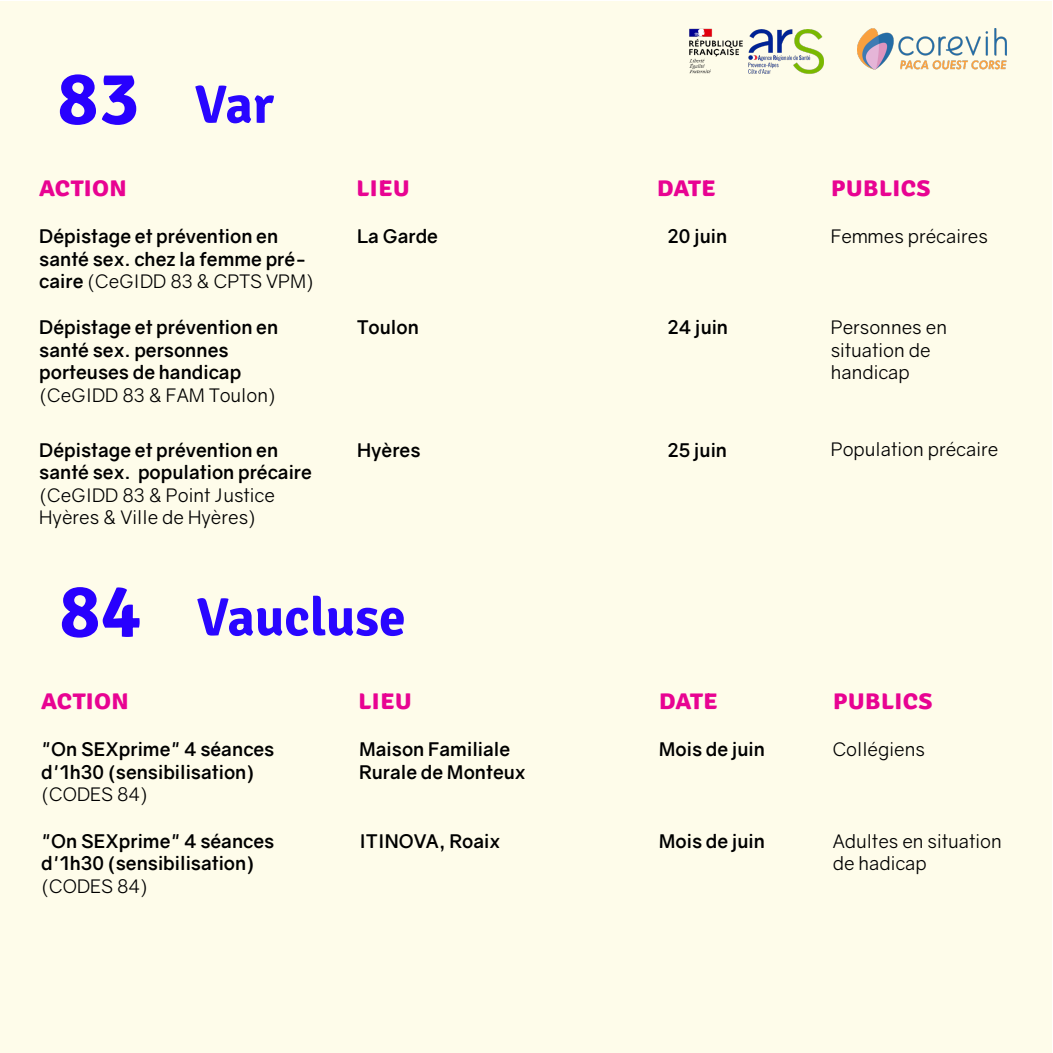
<style>
.page{position:relative;width:1053px;height:1053px;background:#fff}
.page>*{position:absolute;margin:0;border:0;box-sizing:border-box;transform-origin:0 0}
.t1{font:700 53.75px "Signika";color:#2906ff}
.t2{font:700 28.12px "Signika";color:#e80392}
.t3{font:700 18.75px/22.5px "Gravity";color:#000}
.t4{font:18.75px/22.5px "Gravity";color:#000}
.s1{font-size:76.25px;color:#2800fe}
.s2{font-weight:400}
</style>
<div class="page">
<div style="left:1px;top:1px;width:1051px;height:1051px;background:#fefcea"></div>
<img style="left:857px;top:28px;width:149px;height:42px">
<img style="left:750px;top:30px;width:73px;height:44px">
<img style="left:689px;top:28px;width:61px;height:46px">
<h1 class="t1" style="left:57px;top:66px;width:218px"><span class="s1">83</span> Var</h1>
<h2 class="t2" style="left:39px;top:166px;width:89px">action</h2>
<h2 class="t2" style="left:356px;top:166px;width:55px">lieu</h2>
<h2 class="t2" style="left:656px;top:166px;width:61px">date</h2>
<h2 class="t2" style="left:830px;top:166px;width:101px">publics</h2>
<p class="t3" style="left:39px;top:225px;width:276px">Dépistage et prévention en santé sex. chez la femme pré&shy;caire <span class="s2">(CeGIDD 83 &amp; CPTS VPM)</span></p>
<p class="t3" style="left:357px;top:225px;width:82px">La Garde</p>
<p class="t3" style="left:667px;top:225px;width:62px">20 juin</p>
<p class="t4" style="left:830px;top:225px;width:158px">Femmes précaires</p>
<p class="t3" style="left:39px;top:316px;width:240px">Dépistage et prévention en santé sex. personnes porteuses de handicap</p>
<p class="t4" style="left:39px;top:384px;width:238px">(CeGIDD 83 &amp; FAM Toulon)</p>
<p class="t3" style="left:39px;top:439px;width:274px">Dépistage et prévention en santé sex. population précaire</p>
<p class="t4" style="left:39px;top:483px;width:237px">(CeGIDD 83 &amp; Point Justice<br>Hyères &amp; Ville de Hyères)</p>
<p class="t3" style="left:357px;top:316px;width:63px">Toulon</p>
<p class="t3" style="left:357px;top:439px;width:65px">Hyères</p>
<p class="t3" style="left:667px;top:316px;width:63px">24 juin</p>
<p class="t3" style="left:667px;top:439px;width:61px">25 juin</p>
<p class="t4" style="left:830px;top:316px;width:118px">Personnes en situation de handicap</p>
<p class="t4" style="left:830px;top:438px;width:169px">Population précaire</p>
<h1 class="t1" style="left:59px;top:578px;width:348px"><span class="s1">84</span> Vaucluse</h1>
<h2 class="t2" style="left:41px;top:679px;width:89px">action</h2>
<h2 class="t2" style="left:358px;top:679px;width:55px">lieu</h2>
<h2 class="t2" style="left:658px;top:679px;width:61px">date</h2>
<h2 class="t2" style="left:832px;top:679px;width:101px">publics</h2>
<p class="t3" style="left:41px;top:738px;width:235px">"On SEXprime" 4 séances d'1h30 (sensibilisation)</p>
<p class="t4" style="left:41px;top:783px;width:108px">(CODES 84)</p>
<p class="t4" style="left:832px;top:737px;width:94px">Collégiens</p>
<p class="t3" style="left:359px;top:738px;width:168px">Maison Familiale<br>Rurale de Monteux</p>
<p class="t3" style="left:658px;top:738px;width:108px">Mois de juin</p>
<p class="t3" style="left:41px;top:830px;width:235px">"On SEXprime" 4 séances d'1h30 (sensibilisation)</p>
<p class="t4" style="left:41px;top:875px;width:108px">(CODES 84)</p>
<p class="t3" style="left:359px;top:830px;width:143px">ITINOVA, Roaix</p>
<p class="t3" style="left:658px;top:830px;width:108px">Mois de juin</p>
<p class="t4" style="left:832px;top:829px;width:170px">Adultes en situation de hadicap</p>
</div>
